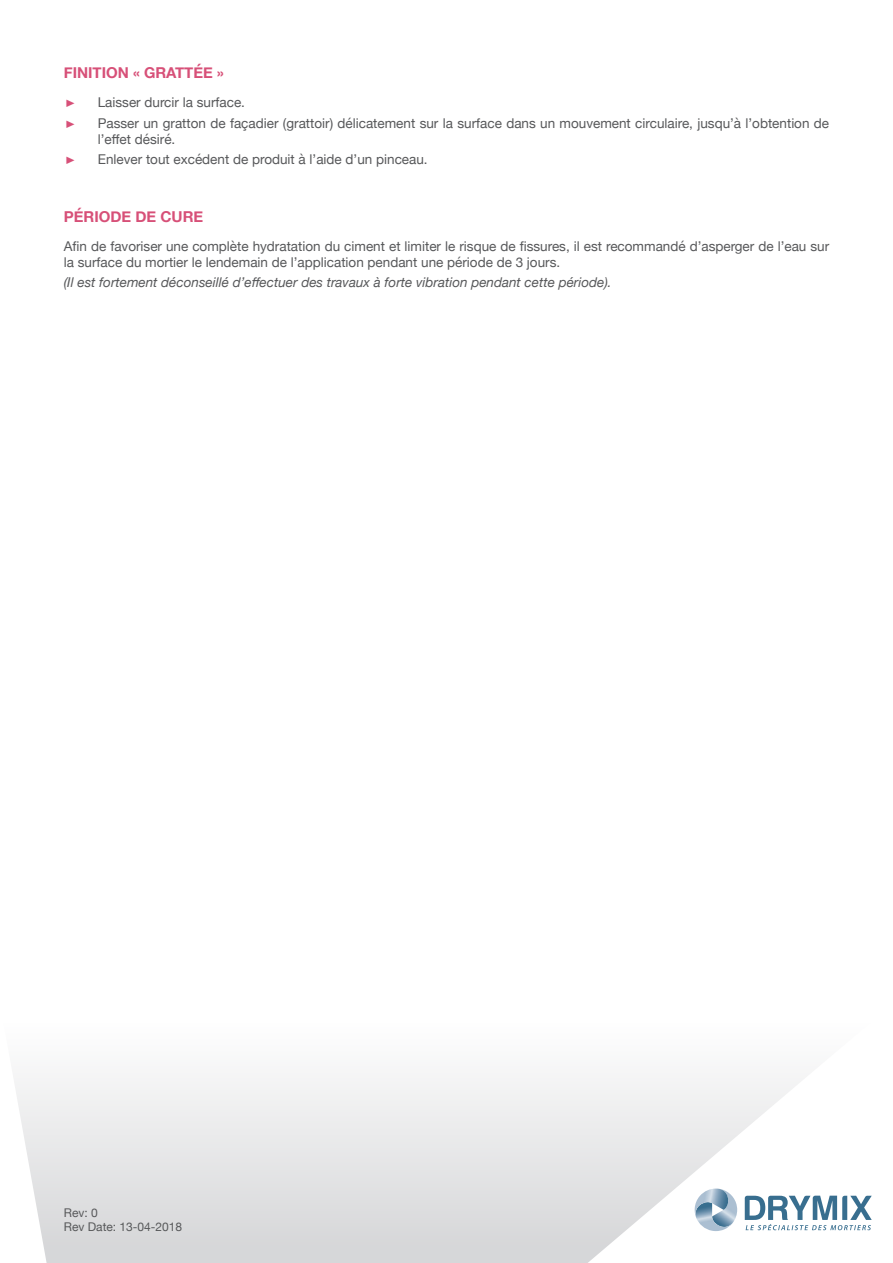
<style>
.page{position:relative;width:893px;height:1263px;background:#fff}
.page>*{position:absolute;margin:0;border:0;box-sizing:border-box;transform-origin:0 0}
.t1{font:700 15px "Helvetica Neue";color:#d75078}
.t2{font:13.5px/16.2px "Helvetica Neue";color:#57585a}
.t3{font:italic 13.5px "Helvetica Neue";color:#57585a}
.t4{font:12px/14.4px "Helvetica Neue";color:#57585a}
.t5{font:10.5px "Helvetica Neue";color:#d75078}
</style>
<div class="page">
<div style="left:0;top:1003px;width:893px;height:260px;background:linear-gradient(to bottom,#fff,#d4d5d7)"></div>
<svg style="left:588px;top:1003px;width:305px;height:260px"></svg>
<svg style="left:745px;top:1196px;width:127px;height:34px"></svg>
<svg style="left:719px;top:1189px;width:8px;height:7px"></svg>
<img style="left:695px;top:1202px;width:38px;height:29px">
<img style="left:695px;top:1196px;width:5px;height:22px">
<svg style="left:701px;top:1202px;width:6px;height:2px"></svg>
<svg style="left:0;top:1003px;width:47px;height:260px"></svg>
<p class="t1" style="left:64px;top:61px;width:161px">FINITION « GRATTÉE »</p>
<p class="t5" style="left:64px;top:96px;width:14px">࢝</p>
<p class="t2" style="left:98px;top:95px;width:149px">Laisser durcir la surface.</p>
<p class="t5" style="left:64px;top:117px;width:14px">࢝</p>
<p class="t2" style="left:98px;top:116px;width:733px">Passer un gratton de façadier (grattoir) délicatement sur la surface dans un mouvement circulaire, jusqu’à l’obtention de l’effet désiré.</p>
<p class="t5" style="left:64px;top:153px;width:14px">࢝</p>
<p class="t2" style="left:98px;top:152px;width:331px">Enlever tout excédent de produit à l’aide d’un pinceau.</p>
<p class="t1" style="left:64px;top:204px;width:141px">PÉRIODE DE CURE</p>
<p class="t2" style="left:64px;top:238px;width:767px">Afin de favoriser une complète hydratation du ciment et limiter le risque de fissures, il est recommandé d’asperger de l’eau sur la surface du mortier le lendemain de l’application pendant une période de 3 jours.</p>
<p class="t3" style="left:64px;top:273px;width:549px">(Il est fortement déconseillé d’effectuer des travaux à forte vibration pendant cette période).</p>
<p class="t4" style="left:64px;top:1206px;width:120px">Rev: 0<br>Rev Date: 13-04-2018</p>
</div>
